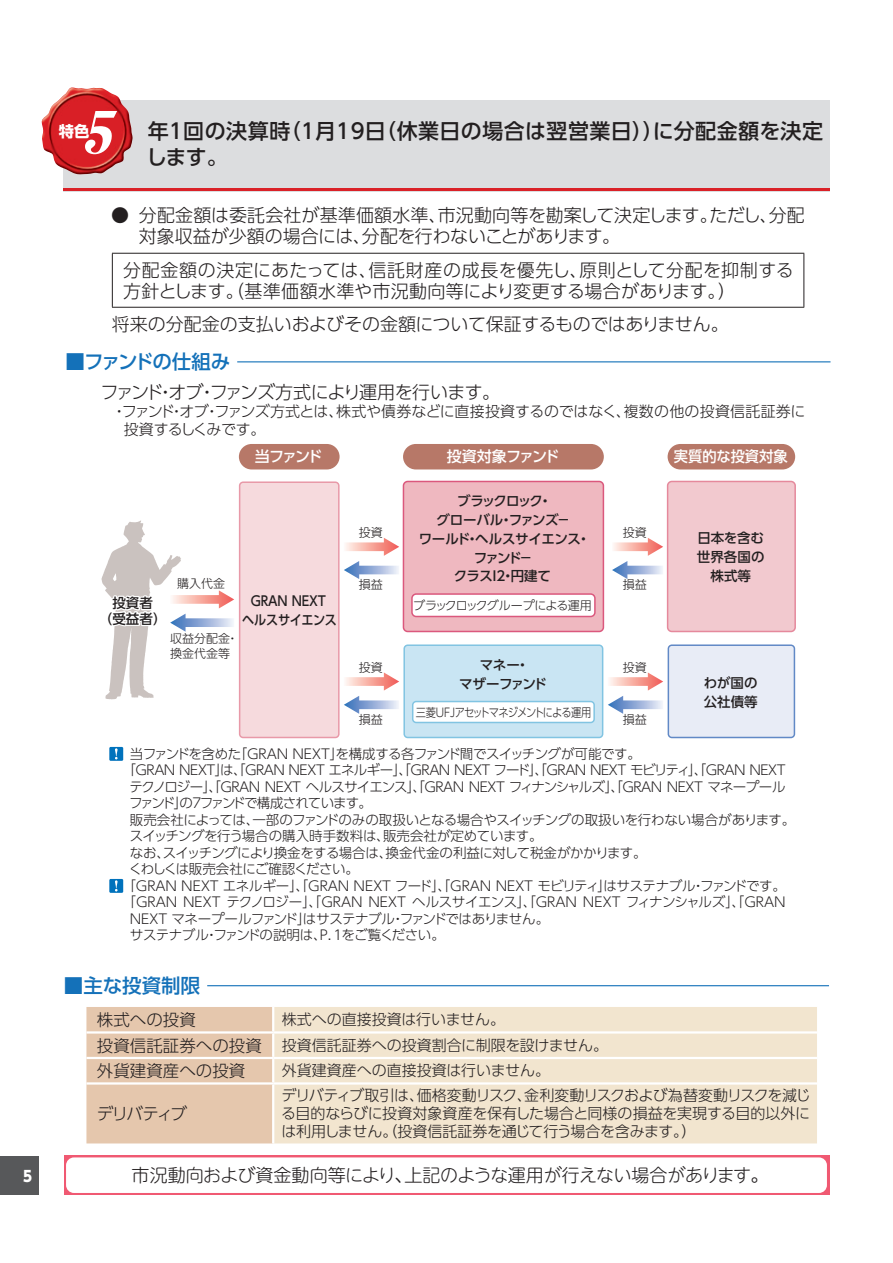
<style>
.page{position:relative;width:893px;height:1263px;background:#fff}
.page>*{position:absolute;margin:0;border:0;box-sizing:border-box;transform-origin:0 0}
.t1{font:italic 58.5px "Midashi Min Pr 5 MA31";color:#fff;scale:1.04 1}
.t2{font:500 21px/25.5px "UD Shin Go Pro";letter-spacing:.02em;color:#231f20}
.t3{font:500 19.5px "UD Shin Go Pro";letter-spacing:-.06em;color:#1471b9}
.t4{font:500 19.5px "UD Shin Go Pro";letter-spacing:-.005em;color:#1471b9}
.t5{font:300 18px/21px "UD Shin Go Pro";color:#231f20}
.t6{font:300 18px/21px "UD Shin Go Pro";letter-spacing:.02em;color:#231f20}
.t7{font:300 18px "UD Shin M Go Pro";letter-spacing:-.01em;color:#231f20}
.t8{font:300 18px "UD Shin Go Pro";letter-spacing:-.05em;color:#231f20}
.t9{font:300 16.5px "UD Shin Go Pro";color:#231f20}
.t10{font:700 15.3px "UD Shin Go Pro";color:#fff}
.t11{font:300 15px/18px "UD Shin Go Pro";color:#231f20}
.t12{font:500 15px "UD Shin Go Pro";letter-spacing:-.04em;color:#fff}
.t13{font:500 15px "UD Shin Go Pro";letter-spacing:-.005em;color:#fff;scale:.95 1}
.t14{font:500 15px "UD Shin Go Pro";letter-spacing:-.005em;color:#fff}
.t15{font:800 15px "UD Shin Go Pro";color:#fff;scale:.9 1}
.t16{font:300 13.5px "UD Shin Go Pro";letter-spacing:-.31em;color:#231f20}
.t17{font:500 13.5px/18.8px "UD Shin Go Pro";letter-spacing:-.025em;color:#231f20;text-align:center}
.t18{font:300 13.5px "UD Shin Go Pro";letter-spacing:-.045em;color:#231f20}
.t19{font:300 13.5px "UD Shin Go Pro";letter-spacing:-.16em;color:#231f20}
.t20{font:300 13.5px "UD Shin Go Pro";letter-spacing:-.17em;color:#231f20}
.t21{font:300 13.5px "UD Shin Go Pro";letter-spacing:-.205em;color:#231f20}
.t22{font:300 13.5px "UD Shin Go Pro";letter-spacing:-.03em;color:#231f20}
.t23{font:300 13.5px "UD Shin Go Pro";letter-spacing:-.075em;color:#231f20}
.t24{font:300 13.5px "UD Shin Go Pro";letter-spacing:-.035em;color:#231f20}
.t25{font:300 13.5px "UD Shin Go Pro";letter-spacing:-.02em;color:#231f20}
.t26{font:500 13.5px/18.8px "UD Shin Go Pro";color:#231f20;text-align:center}
.t27{font:300 13.5px "UD Shin Go Pro";letter-spacing:-.125em;color:#231f20}
.t28{font:300 13.5px "UD Shin Go Pro";letter-spacing:-.04em;color:#231f20}
.t29{font:500 13.5px/18.8px "UD Shin Go Pro";letter-spacing:-.025em;color:#231f20;text-align:center;scale:.9 1}
.t30{font:300 12px/15px "UD Shin Go Pro";letter-spacing:-.015em;color:#231f20}
.t31{font:300 12px "UD Shin Go Pro";letter-spacing:-.07em;color:#231f20;scale:.85 1}
.t32{font:300 12px "UD Shin Go Pro";letter-spacing:-.075em;color:#231f20}
.s1{font-size:16.5px}
</style>
<div class="page">
<div style="left:239px;top:444px;width:101px;height:25px;background:#b77868;border-radius:13px"></div>
<div style="left:403px;top:444px;width:201px;height:25px;background:#b77868;border-radius:13px"></div>
<div style="left:668px;top:444px;width:127px;height:25px;background:#b77868;border-radius:13px"></div>
<svg style="left:101px;top:481px;width:694px;height:257px"></svg>
<div style="left:0;top:1157px;width:38px;height:38px;background:#57585a"></div>
<div style="left:63px;top:100px;width:766px;height:91px;background:#dcdddf"></div>
<hr style="left:63px;top:188px;width:766px;height:3px;background:#da2128">
<img style="left:41px;top:87px;width:92px;height:88px">
<hr style="left:112px;top:253px;width:692px;height:1px;background:#231f20">
<hr style="left:112px;top:254px;width:1px;height:53px;background:#231f20">
<hr style="left:803px;top:254px;width:1px;height:53px;background:#231f20">
<hr style="left:112px;top:307px;width:692px;height:1px;background:#231f20">
<hr style="left:237px;top:361px;width:593px;height:1px;background:#1471b9">
<div style="left:109px;top:747px;width:14px;height:14px;background:#0072bc"></div>
<svg style="left:115px;top:748px;width:3px;height:11px"></svg>
<div style="left:109px;top:879px;width:14px;height:14px;background:#0072bc"></div>
<svg style="left:115px;top:880px;width:3px;height:11px"></svg>
<hr style="left:207px;top:985px;width:622px;height:1px;background:#1471b9">
<div style="left:86px;top:1007px;width:186px;height:136px;background:#e5c7ad"></div>
<div style="left:274px;top:1007px;width:543px;height:136px;background:#f2e5cf"></div>
<hr style="left:86px;top:1031px;width:187px;height:2px;background:#fff">
<hr style="left:273px;top:1031px;width:544px;height:2px;background:#fff">
<hr style="left:86px;top:1057px;width:187px;height:2px;background:#fff">
<hr style="left:273px;top:1057px;width:544px;height:2px;background:#fff">
<hr style="left:86px;top:1082px;width:187px;height:2px;background:#fff">
<hr style="left:273px;top:1082px;width:544px;height:2px;background:#fff">
<div style="left:64px;top:1155px;width:765px;height:40px;background:#f05972"></div>
<div style="left:66px;top:1157px;width:761px;height:36px;background:#fff;border-radius:8px"></div>
<p class="t15" style="left:23px;top:1163px;width:11px">5</p>
<h1 class="t1" style="left:80px;top:87px;width:49px">5</h1>
<h2 class="t2" style="left:146px;top:118px;width:678px">年１回の決算時（１月19日（休業日の場合は翌営業日））に分配金額を決定します。</h2>
<p class="t10" style="left:59px;top:119px;width:32px">特色</p>
<p class="t5" style="left:139px;top:204px;width:667px;text-indent:-28px">● 分配金額は委託会社が基準価額水準、市況動向等を勘案して決定します。ただし、分配対象収益が少額の場合には、分配を行わないことがあります。</p>
<p class="t6" style="left:123px;top:259px;width:672px">分配金額の決定にあたっては、信託財産の成長を優先し、原則として分配を抑制する方針とします。（基準価額水準や市況動向等により変更する場合があります。）</p>
<p class="t5" style="left:112px;top:313px;width:618px">将来の分配金の支払いおよびその金額について保証するものではありません。</p>
<h3 class="t3" style="left:65px;top:346px;width:166px">■ファンドの仕組み</h3>
<p class="t8" style="left:101px;top:378px;width:401px">ファンド・オブ・ファンズ方式により運用を行います。</p>
<p class="t11" style="left:124px;top:401px;width:683px;text-indent:-12px">・ファンド・オブ・ファンズ方式とは、株式や債券などに直接投資するのではなく、複数の他の投資信託証券に投資するしくみです。</p>
<p class="t14" style="left:255px;top:444px;width:69px">当ファンド</p>
<p class="t12" style="left:447px;top:444px;width:114px">投資対象ファンド</p>
<p class="t13" style="left:674px;top:444px;width:121px">実質的な投資対象</p>
<p class="t17" style="left:99px;top:595px;width:69px;line-height:15.8px">投資者<br>（受益者）</p>
<p class="t30" style="left:359px;top:524px;width:25px">投資</p>
<p class="t30" style="left:177px;top:575px;width:49px">購入代金</p>
<p class="t30" style="left:359px;top:577px;width:25px">損益</p>
<p class="t29" style="left:242px;top:591px;width:107px">ＧＲＡＮ ＮＥＸＴ<br>ヘルスサイエンス</p>
<p class="t17" style="left:419px;top:491px;width:173px">ブラックロック・<br>グローバル・ファンズ－<br>ワールド・ヘルスサイエンス・ファンド－<br>クラスＩ２・円建て</p>
<p class="t32" style="left:413px;top:595px;width:180px">ブラックロックグループによる運用</p>
<p class="t30" style="left:623px;top:524px;width:25px">投資</p>
<p class="t30" style="left:623px;top:577px;width:25px">損益</p>
<p class="t26" style="left:697px;top:528px;width:69px">日本を含む世界各国の株式等</p>
<p class="t30" style="left:170px;top:631px;width:70px">収益分配金・換金代金等</p>
<p class="t17" style="left:459px;top:655px;width:89px">マネー・<br>マザーファンド</p>
<p class="t30" style="left:359px;top:659px;width:25px">投資</p>
<p class="t30" style="left:623px;top:659px;width:25px">投資</p>
<p class="t26" style="left:704px;top:673px;width:56px;text-align:left">わが国の公社債等</p>
<p class="t31" style="left:416px;top:703px;width:208px">三菱UFJアセットマネジメントによる運用</p>
<p class="t23" style="left:130px;top:743px;width:512px">当ファンドを含めた「ＧＲＡＮ ＮＥＸＴ」を構成する各ファンド間でスイッチングが可能です。</p>
<p class="t16" style="left:123px;top:759px;width:667px">「ＧＲＡＮ ＮＥＸＴ」は、「ＧＲＡＮ ＮＥＸＴ エネルギー」、「ＧＲＡＮ ＮＥＸＴ フード」、「ＧＲＡＮ ＮＥＸＴ モビリティ」、「ＧＲＡＮ ＮＥＸＴ</p>
<p class="t19" style="left:130px;top:776px;width:657px">テクノロジー」、「ＧＲＡＮ ＮＥＸＴ ヘルスサイエンス」、「ＧＲＡＮ ＮＥＸＴ フィナンシャルズ」、「ＧＲＡＮ ＮＥＸＴ マネープール</p>
<p class="t27" style="left:129px;top:792px;width:244px">ファンド」の７ファンドで構成されています。</p>
<p class="t22" style="left:130px;top:809px;width:667px">販売会社によっては、一部のファンドのみの取扱いとなる場合やスイッチングの取扱いを行わない場合があります。</p>
<p class="t25" style="left:130px;top:825px;width:414px">スイッチングを行う場合の購入時手数料は、販売会社が定めています。</p>
<p class="t24" style="left:130px;top:842px;width:518px">なお、スイッチングにより換金をする場合は、換金代金の利益に対して税金がかかります。</p>
<p class="t28" style="left:129px;top:858px;width:232px">くわしくは販売会社にご確認ください。</p>
<p class="t20" style="left:123px;top:875px;width:665px">「ＧＲＡＮ ＮＥＸＴ エネルギー」、「ＧＲＡＮ ＮＥＸＴ フード」、「ＧＲＡＮ ＮＥＸＴ モビリティ」はサステナブル・ファンドです。</p>
<p class="t21" style="left:123px;top:891px;width:666px">「ＧＲＡＮ ＮＥＸＴ テクノロジー」、「ＧＲＡＮ ＮＥＸＴ ヘルスサイエンス」、「ＧＲＡＮ ＮＥＸＴ フィナンシャルズ」、「ＧＲＡＮ</p>
<p class="t18" style="left:129px;top:908px;width:422px">ＮＥＸＴ マネープールファンド」はサステナブル・ファンドではありません。</p>
<p class="t18" style="left:130px;top:924px;width:317px">サステナブル・ファンドの説明は、Ｐ．１をご覧ください。</p>
<h3 class="t4" style="left:64px;top:970px;width:138px">■主な投資制限</h3>
<p class="t9" style="left:97px;top:1006px;width:100px">株式への投資</p>
<p class="t30" style="left:359px;top:711px;width:25px">損益</p>
<p class="t30" style="left:623px;top:711px;width:25px">損益</p>
<p class="t11" style="left:97px;top:1006px;width:513px;line-height:25.5px;text-indent:185px">株式への直接投資は行いません。<br><span class="s1">投資信託証券への投資</span> 投資信託証券への投資割合に制限を設けません。</p>
<p class="t9" style="left:97px;top:1057px;width:150px">外貨建資産への投資</p>
<p class="t11" style="left:282px;top:1061px;width:270px">外貨建資産への直接投資は行いません。</p>
<p class="t9" style="left:97px;top:1100px;width:92px">デリバティブ</p>
<p class="t11" style="left:281px;top:1086px;width:531px;text-align:justify">デリバティブ取引は、価格変動リスク、金利変動リスクおよび為替変動リスクを減じる目的ならびに投資対象資産を保有した場合と同様の損益を実現する目的以外には利用しません。（投資信託証券を通じて行う場合を含みます。）</p>
<p class="t7" style="left:132px;top:1161px;width:638px">市況動向および資金動向等により、上記のような運用が行えない場合があります。</p>
</div>
